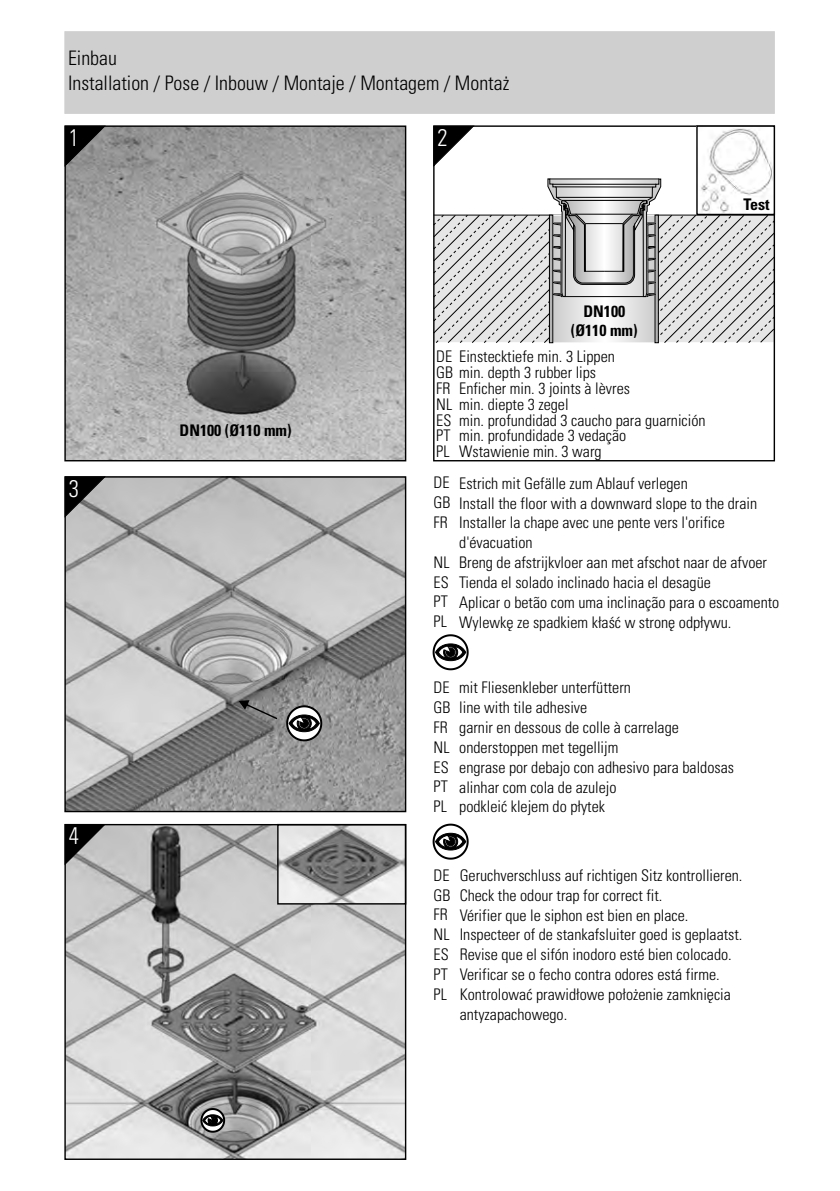
<style>
.page{position:relative;width:840px;height:1191px;background:#fff}
.page>*{position:absolute;margin:0;border:0;box-sizing:border-box;transform-origin:0 0}
.t1{font:24px "Univers Com 47 Light Cond";color:#fff;scale:.95 1}
.t2{font:20px/24.8px "Univers Com 47 Light Cond";color:#000}
.t3{font:16px/19.8px "Univers Com 47 Light Cond";color:#000}
.t4{font:16px/19.6px "Univers Com 67 Bold Cond";color:#000;text-align:center}
</style>
<div class="page">
<svg style="left:435px;top:178px;width:337px;height:165px"></svg>
<hr style="left:585px;top:223px;width:37px;height:1px;background:#000">
<hr style="left:575px;top:214px;width:57px;height:1px;background:#000">
<img style="left:66px;top:826px;width:338px;height:332px">
<img style="left:66px;top:478px;width:338px;height:332px">
<img style="left:66px;top:127px;width:338px;height:332px">
<div style="left:64px;top:125px;width:342px;height:336px;border:1px solid #000"></div>
<svg style="left:64px;top:126px;width:42px;height:40px;background:#484848"></svg>
<svg style="left:66px;top:826px;width:40px;height:38px;background:#626262"></svg>
<svg style="left:66px;top:478px;width:40px;height:39px;background:#5c5c5c"></svg>
<div style="left:64px;top:476px;width:342px;height:336px;border:1px solid #000"></div>
<svg style="left:435px;top:127px;width:38px;height:38px"></svg>
<div style="left:433px;top:125px;width:341px;height:336px;border:1px solid #000"></div>
<svg style="left:286px;top:705px;width:36px;height:36px"></svg>
<svg style="left:200px;top:1108px;width:25px;height:24px"></svg>
<svg style="left:238px;top:700px;width:39px;height:19px"></svg>
<img style="left:279px;top:826px;width:125px;height:76px">
<div style="left:277px;top:824px;width:129px;height:80px;border:1px solid #000"></div>
<div style="left:64px;top:824px;width:342px;height:336px;border:1px solid #000"></div>
<svg style="left:432px;top:823px;width:36px;height:36px"></svg>
<svg style="left:432px;top:634px;width:36px;height:36px"></svg>
<div style="left:65px;top:31px;width:709px;height:83px;background:#cfcfcf"></div>
<img style="left:697px;top:127px;width:75px;height:86px">
<div style="left:695px;top:125px;width:79px;height:90px;border:1px solid #000"></div>
<p class="t2" style="left:68px;top:49px;width:442px">Einbau<br>Installation / Pose / Inbouw / Montaje / Montagem / Montaż</p>
<h1 class="t1" style="left:69px;top:129px;width:12px">1</h1>
<h1 class="t1" style="left:69px;top:479px;width:12px">3</h1>
<p class="t4" style="left:179px;top:422px;width:113px">DN100 (Ø110 mm)</p>
<h1 class="t1" style="left:69px;top:827px;width:12px">4</h1>
<h1 class="t1" style="left:437px;top:129px;width:12px">2</h1>
<p class="t4" style="left:570px;top:303px;width:68px">DN100 (Ø110 mm)</p>
<p class="t3" style="left:436px;top:351px;width:180px;line-height:15.8px">DE Einstecktiefe min. 3 Lippen<br>GB min. depth 3 rubber lips<br>FR<br>NL min. diepte 3 zegel<br>ES<br>PT<br>PL</p>
<p class="t3" style="left:459px;top:374px;width:248px;line-height:31.8px">Enficher min. 3 joints à lèvres<br>min. profundidad 3 caucho para guarnición</p>
<p class="t3" style="left:459px;top:430px;width:168px;line-height:15.8px">min. profundidade 3 vedação<br>Wstawienie min. 3 warg</p>
<p class="t4" style="left:743px;top:197px;width:28px">Test</p>
<p class="t3" style="left:433px;top:475px;width:18px;text-align:justify">DE GB FR</p>
<p class="t3" style="left:433px;top:554px;width:17px;text-align:justify">NL ES PT PL</p>
<p class="t3" style="left:459px;top:475px;width:321px">Estrich mit Gefälle zum Ablauf verlegen<br>Install the floor with a downward slope to the drain Installer la chape avec une pente vers l'orifice d'évacuation<br>Breng de afstrijkvloer aan met afschot naar de afvoer Tienda el solado inclinado hacia el desagüe<br>Aplicar o betão com uma inclinação para o escoamento Wylewkę ze spadkiem kłaść w stronę odpływu.</p>
<p class="t3" style="left:433px;top:680px;width:18px">DE<br>GB<br>FR<br>NL<br>ES<br>PT<br>PL</p>
<p class="t3" style="left:459px;top:680px;width:276px">mit Fliesenkleber unterfüttern<br>line with tile adhesive<br>garnir en dessous de colle à carrelage onderstoppen met tegellijm<br>engrase por debajo con adhesivo para baldosas alinhar com cola de azulejo<br>podkleić klejem do płytek</p>
<p class="t3" style="left:433px;top:867px;width:18px">DE<br>GB<br>FR<br>NL<br>ES<br>PT<br>PL</p>
<p class="t3" style="left:459px;top:867px;width:284px">Geruchverschluss auf richtigen Sitz kontrollieren.<br>Check the odour trap for correct fit.<br>Vérifier que le siphon est bien en place.<br>Inspecteer of de stankafsluiter goed is geplaatst.<br>Revise que el sifón inodoro esté bien colocado.<br>Verificar se o fecho contra odores está firme.<br>Kontrolować prawidłowe położenie zamknięcia antyzapachowego.</p>
</div>
